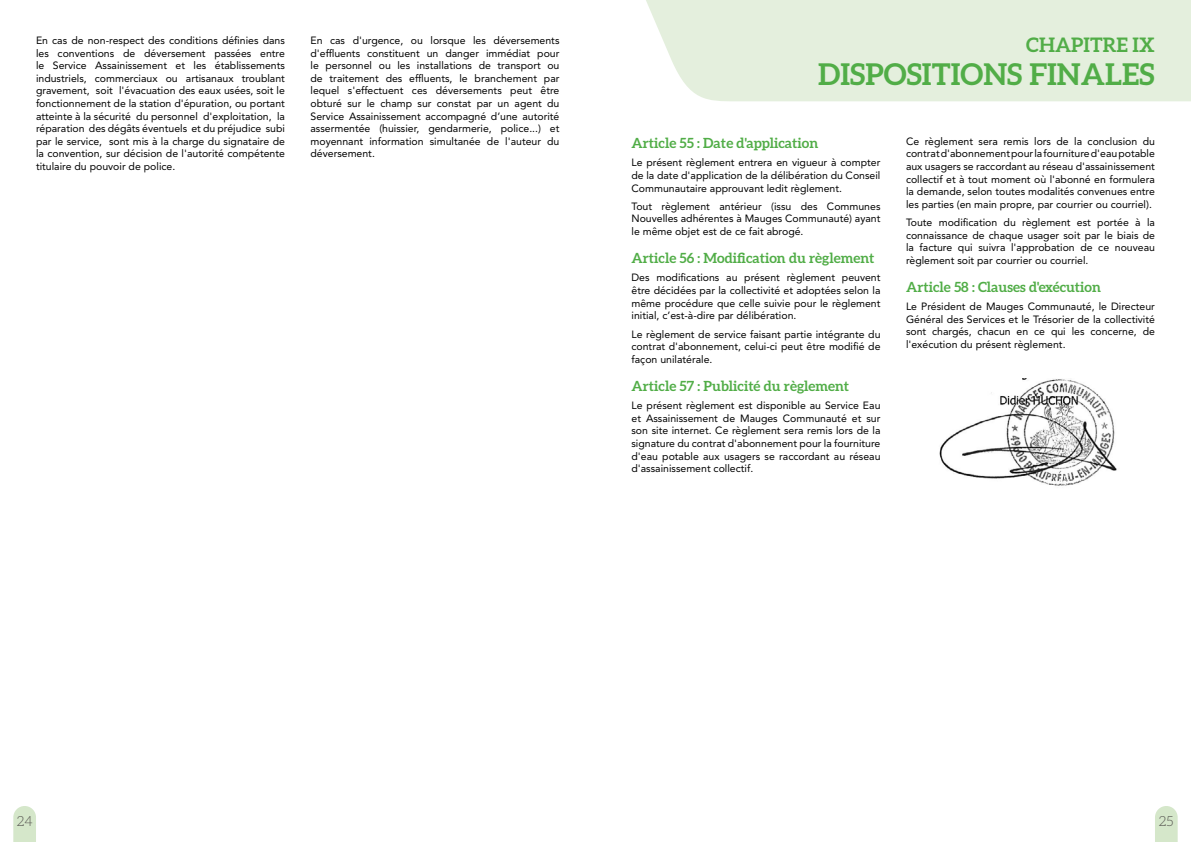
<style>
.page{position:relative;width:1191px;height:842px;background:#fff}
.page>*{position:absolute;margin:0;border:0;box-sizing:border-box;transform-origin:0 0}
.t1{font:700 30px "Aleo";color:#51ad47}
.t2{font:700 20px "Aleo";color:#51ad47}
.t3{font:700 14px "Aleo";color:#51ad47}
.t4{font:300 14px "Aleo";color:#575651}
.t5{font:10.5px/12.6px "Avenir LT Std";color:#000;text-align:justify}
</style>
<div class="page">
<div style="left:646px;top:0;width:545px;height:101px;background:#e4efdd"></div>
<img style="left:939px;top:378px;width:178px;height:108px">
<svg style="left:13px;top:806px;width:23px;height:36px"></svg>
<svg style="left:1155px;top:806px;width:22px;height:36px"></svg>
<p class="t5" style="left:36px;top:34px;width:250px">En cas de non-respect des conditions définies dans les conventions de déversement passées entre le Service Assainissement et les établissements industriels, commerciaux ou artisanaux troublant gravement, soit l'évacuation des eaux usées, soit le fonctionnement de la station d'épuration, ou portant atteinte à la sécurité du personnel d'exploitation, la réparation des dégâts éventuels et du préjudice subi par le service, sont mis à la charge du signataire de la convention, sur décision de l'autorité compétente titulaire du pouvoir de police.</p>
<p class="t5" style="left:310px;top:34px;width:250px">En cas d'urgence, ou lorsque les déversements d'effluents constituent un danger immédiat pour le personnel ou les installations de transport ou de traitement des effluents, le branchement par lequel s'effectuent ces déversements peut être obturé sur le champ sur constat par un agent du Service Assainissement accompagné d’une autorité assermentée (huissier, gendarmerie, police...) et moyennant information simultanée de l'auteur du déversement.</p>
<h2 class="t2" style="left:1026px;top:33px;width:130px">CHAPITRE IX</h2>
<h1 class="t1" style="left:818px;top:57px;width:338px">DISPOSITIONS FINALES</h1>
<h3 class="t3" style="left:631px;top:135px;width:188px">Article 55 : Date d'application</h3>
<p class="t5" style="left:631px;top:156px;width:250px">Le présent règlement entrera en vigueur à compter de la date d'application de la délibération du Conseil Communautaire approuvant ledit règlement.</p>
<p class="t5" style="left:631px;top:200px;width:250px">Tout règlement antérieur (issu des Communes Nouvelles adhérentes à Mauges Communauté) ayant le même objet est de ce fait abrogé.</p>
<h3 class="t3" style="left:631px;top:250px;width:244px">Article 56 : Modification du règlement</h3>
<p class="t5" style="left:631px;top:272px;width:250px">Des modifications au présent règlement peuvent être décidées par la collectivité et adoptées selon la même procédure que celle suivie pour le règlement initial, c’est-à-dire par délibération.</p>
<p class="t5" style="left:631px;top:328px;width:250px">Le règlement de service faisant partie intégrante du contrat d'abonnement, celui-ci peut être modifié de façon unilatérale.</p>
<h3 class="t3" style="left:631px;top:378px;width:219px">Article 57 : Publicité du règlement</h3>
<p class="t5" style="left:631px;top:399px;width:250px">Le présent règlement est disponible au Service Eau et Assainissement de Mauges Communauté et sur son site internet. Ce règlement sera remis lors de la signature du contrat d'abonnement pour la fourniture d'eau potable aux usagers se raccordant au réseau d'assainissement collectif.</p>
<p class="t5" style="left:906px;top:135px;width:250px">Ce règlement sera remis lors de la conclusion du contrat d'abonnement pour la fourniture d'eau potable aux usagers se raccordant au réseau d'assainissement collectif et à tout moment où l'abonné en formulera la demande, selon toutes modalités convenues entre les parties (en main propre, par courrier ou courriel).</p>
<p class="t5" style="left:906px;top:216px;width:250px">Toute modification du règlement est portée à la connaissance de chaque usager soit par le biais de la facture qui suivra l'approbation de ce nouveau règlement soit par courrier ou courriel.</p>
<h3 class="t3" style="left:906px;top:279px;width:196px">Article 58 : Clauses d'exécution</h3>
<p class="t5" style="left:906px;top:300px;width:250px">Le Président de Mauges Communauté, le Directeur Général des Services et le Trésorier de la collectivité sont chargés, chacun en ce qui les concerne, de l'exécution du présent règlement.</p>
<h3 class="t4" style="left:17px;top:814px;width:17px">24</h3>
<h3 class="t4" style="left:1159px;top:814px;width:16px">25</h3>
</div>
